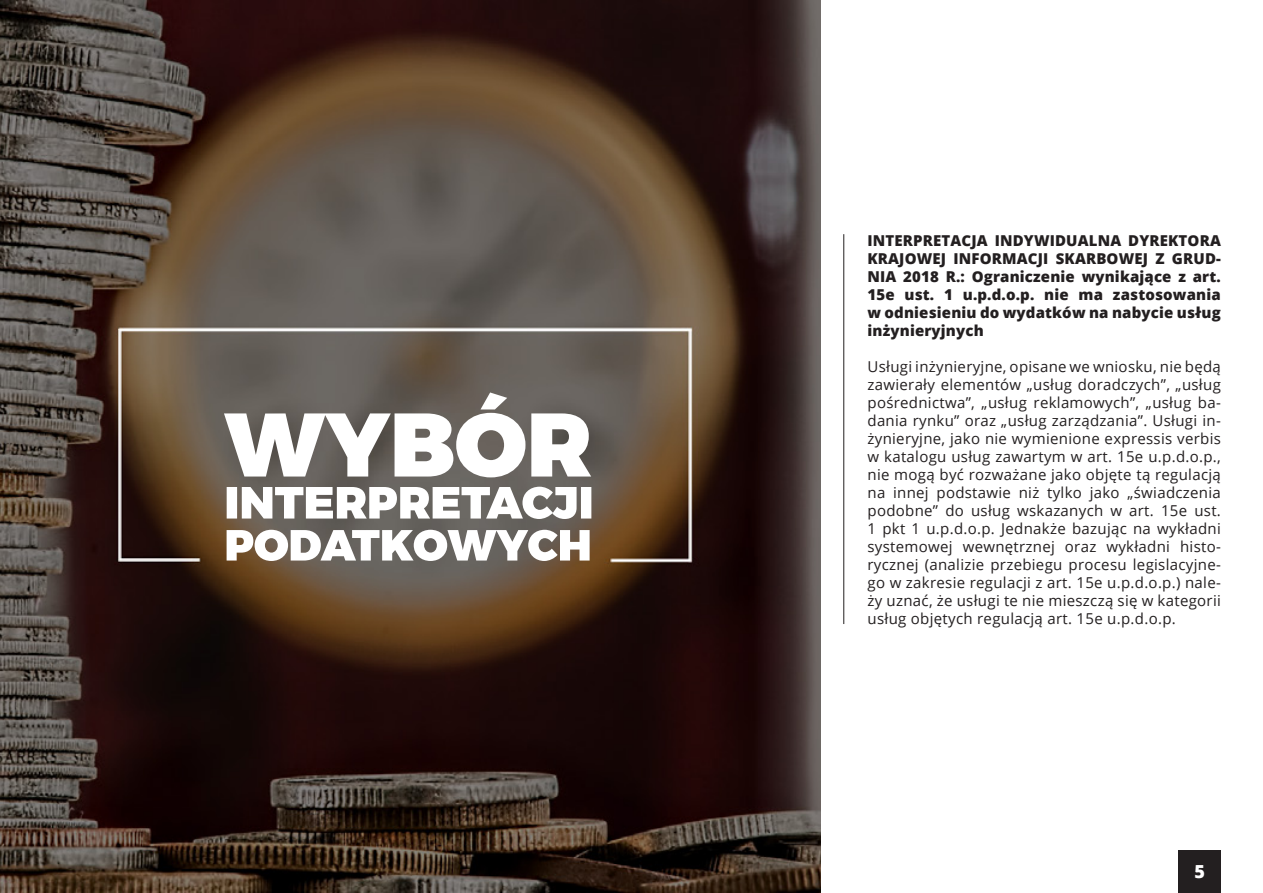
<style>
.page{position:relative;width:1263px;height:893px;background:#fff}
.page>*{position:absolute;margin:0;border:0;box-sizing:border-box;transform-origin:0 0}
.t1{font:800 18px "Open Sans";color:#fff}
.t2{font:15px/18px "Open Sans";letter-spacing:.02em;color:#231f20;text-align:justify}
.t3{font:800 15px/18px "Open Sans";letter-spacing:.01em;color:#231f20;text-align:justify}
</style>
<div class="page">
<img style="left:0;top:0;width:821px;height:893px">
<img style="left:224px;top:392px;width:367px;height:169px">
<hr style="left:843px;top:234px;width:1px;height:390px;background:#231f20">
<div style="left:1179px;top:851px;width:42px;height:42px;background:#231f20"></div>
<p class="t3" style="left:867px;top:230px;width:355px">INTERPRETACJA INDYWIDUALNA DYREKTORA KRAJOWEJ INFORMACJI SKARBOWEJ Z GRUD-NIA 2018 R.: Ograniczenie wynikające z art.<br>15e ust. 1 u.p.d.o.p. nie ma zastosowania w odniesieniu do wydatków na nabycie usług inżynieryjnych</p>
<p class="t2" style="left:867px;top:357px;width:355px">Usługi inżynieryjne, opisane we wniosku, nie będą zawierały elementów „usług doradczych”, „usług pośrednictwa”, „usług reklamowych”, „usług ba&shy;dania rynku” oraz „usług zarządzania”. Usługi in&shy;żynieryjne, jako nie wymienione expressis verbis w katalogu usług zawartym w art. 15e u.p.d.o.p., nie mogą być rozważane jako objęte tą regulacją na innej podstawie niż tylko jako „świadczenia podobne” do usług wskazanych w art. 15e ust.<br>1 pkt 1 u.p.d.o.p. Jednakże bazując na wykładni systemowej wewnętrznej oraz wykładni histo&shy;rycznej (analizie przebiegu procesu legislacyjne&shy;go w zakresie regulacji z art. 15e u.p.d.o.p.) nale&shy;ży uznać, że usługi te nie mieszczą się w kategorii usług objętych regulacją art. 15e u.p.d.o.p.</p>
<p class="t1" style="left:1194px;top:858px;width:12px">5</p>
</div>
